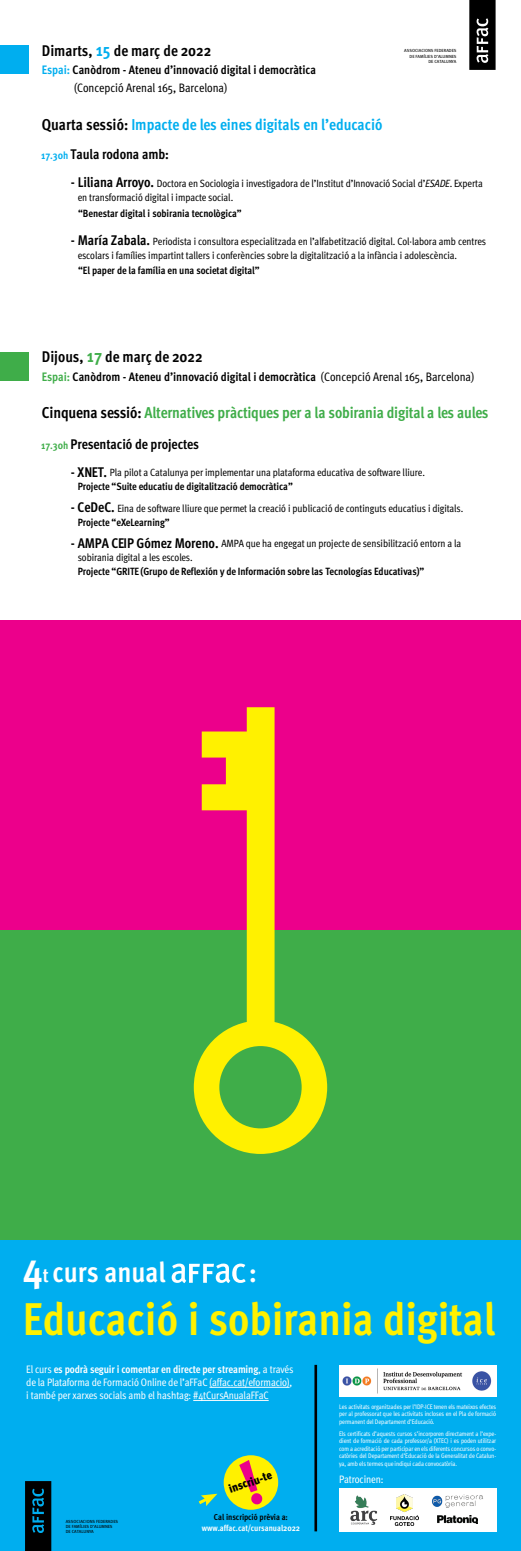
<style>
.page{position:relative;width:521px;height:1551px;background:#fff}
.page>*{position:absolute;margin:0;border:0;box-sizing:border-box;transform-origin:0 0}
.t1{font:700 condensed 45.94px "FF Meta Pro";color:#fff100}
.t2{font:700 condensed 28.53px "FF Meta Pro";color:#fff}
.t3{font:700 condensed 15.75px "FF Meta Pro";letter-spacing:-.01em;color:#3fad49}
.t4{font:700 condensed 15.75px "FF Meta Pro";letter-spacing:-.005em;color:#00aeef}
.t5{font:700 condensed 15.49px "FF Meta Pro";color:#000}
.t6{font:700 condensed 14px "FF Meta Pro";letter-spacing:-.005em;color:#000}
.t7{font:700 condensed 12.25px/18.4px "FF Meta Pro";color:#000}
.t8{font:900 condensed 11.81px "FF Meta Pro";color:#000}
.t9{font:condensed 10.76px/13.1px "FF Meta Pro";letter-spacing:-.01em;color:#fff;text-align:justify}
.t10{font:condensed 10.5px/14px "FF Meta Pro";letter-spacing:-.005em;color:#000}
.t11{font:700 condensed 10.5px "FF Meta Pro";letter-spacing:-.005em;color:#000}
.t12{font:700 condensed 8.58px "FF Meta Pro";color:#fff}
.t13{font:700 condensed 8.58px "FF Meta Pro";color:#000}
.t14{font:condensed 6.56px/7.4px "FF Meta Pro";letter-spacing:-.01em;color:#fff;text-align:justify}
.t15{font:4.46px/5.3px "FF Meta Pro";color:#000}
.s1{font-size:17.5px;color:#00aeef}
.s2{color:#00aeef}
.s3{font-weight:400}
.s4{color:#000}
.s5{font-size:10.5px;color:#00aeef}
.s6{font-weight:700;font-size:14px}
.s7{font-style:italic}
.s8{font-size:17.5px;color:#3fad49}
.s9{color:#3fad49}
.s10{font-size:10.5px;color:#3fad49}
.s11{font-size:41.3px}
.s12{font-size:19.69px}
.s13{font-weight:700}
</style>
<div class="page">
<div style="left:0;top:620px;width:521px;height:310px;background:#ec008b"></div>
<div style="left:0;top:930px;width:521px;height:310px;background:#3fad49"></div>
<div style="left:0;top:1240px;width:521px;height:310px;background:#00aeef"></div>
<svg style="left:199px;top:1493px;width:18px;height:12px"></svg>
<div style="left:224px;top:1455px;width:54px;height:54px;background:#fff100;border-radius:50%"></div>
<div style="left:339px;top:1364px;width:157px;height:32px;background:#fff"></div>
<img style="left:343px;top:1368px;width:149px;height:26px">
<hr style="left:314px;top:1364px;width:3px;height:167px;background:#000">
<svg style="left:172px;top:1263px;width:74px;height:19px"></svg>
<svg style="left:25px;top:1481px;width:26px;height:69px"></svg>
<svg style="left:469px;top:0;width:26px;height:70px"></svg>
<svg style="left:194px;top:707px;width:133px;height:446px"></svg>
<div style="left:339px;top:1487px;width:157px;height:44px;background:#fff"></div>
<img style="left:432px;top:1494px;width:51px;height:13px">
<img style="left:350px;top:1495px;width:28px;height:29px">
<img style="left:390px;top:1494px;width:28px;height:31px">
<hr style="left:209px;top:1386px;width:81px;height:1px;background:#fff">
<hr style="left:193px;top:1399px;width:76px;height:1px;background:#fff">
<img style="left:438px;top:1515px;width:40px;height:8px">
<div style="left:0;top:352px;width:29px;height:29px;background:#3fad49"></div>
<div style="left:0;top:45px;width:29px;height:29px;background:#00aeef"></div>
<p class="t5" style="left:42px;top:38px;width:171px">Dimarts, <span class="s1">15</span> de març de 2022</p>
<p class="t7" style="left:74px;top:60px;width:243px;text-indent:-32px"><span class="s2">Espai:</span> Canòdrom - Ateneu d’innovació digital i democràtica <span class="s3">(Concepció Arenal 165, Barcelona)</span></p>
<p class="t4" style="left:42px;top:112px;width:342px"><span class="s4">Quarta sessió:</span> Impacte de les eines digitals en l’educació</p>
<p class="t6" style="left:41px;top:144px;width:129px"><span class="s5">17.30h</span> Taula rodona amb:</p>
<p class="t10" style="left:78px;top:175px;width:406px;text-indent:-7px"><span class="s6">- Liliana Arroyo.</span> Doctora en Sociologia i investigadora de l’Institut d’Innovació Social d’<span class="s7">ESADE</span>. Experta en transformació digital i impacte social.</p>
<p class="t11" style="left:78px;top:205px;width:165px">“Benestar digital i sobirania tecnològica”</p>
<p class="t10" style="left:78px;top:233px;width:410px;text-indent:-7px"><span class="s6">- María Zabala.</span> Periodista i consultora especialitzada en l’alfabetització digital. Col·labora amb centres escolars i famílies impartint tallers i conferències sobre la digitalització a la infància i adolescència.</p>
<p class="t11" style="left:78px;top:263px;width:183px">“El paper de la família en una societat digital”</p>
<p class="t15" style="left:404px;top:48px;width:54px;text-align:right">ASSOCIACIONS FEDERADES<br>DE FAMÍLIES D’ALUMNES<br>DE CATALUNYA</p>
<p class="t5" style="left:42px;top:345px;width:162px">Dijous, <span class="s8">17</span> de març de 2022</p>
<p class="t7" style="left:42px;top:366px;width:434px"><span class="s9">Espai:</span> Canòdrom - Ateneu d’innovació digital i democràtica <span class="s3">(Concepció Arenal 165, Barcelona)</span></p>
<p class="t3" style="left:42px;top:400px;width:448px"><span class="s4">Cinquena sessió:</span> Alternatives pràctiques per a la sobirania digital a les aules</p>
<p class="t6" style="left:41px;top:433px;width:159px"><span class="s10">17.30h</span> Presentació de projectes</p>
<p class="t10" style="left:71px;top:465px;width:355px"><span class="s6">- XNET.</span> Pla pilot a Catalunya per implementar una plataforma educativa de software lliure.</p>
<p class="t11" style="left:78px;top:478px;width:217px">Projecte “Suite educatiu de digitalització democràtica”</p>
<p class="t10" style="left:71px;top:500px;width:394px"><span class="s6">- CeDeC.</span> Eina de software lliure que permet la creació i publicació de continguts educatius i digitals.</p>
<p class="t11" style="left:78px;top:514px;width:93px">Projecte “eXeLearning”</p>
<p class="t10" style="left:78px;top:535px;width:385px;text-indent:-7px"><span class="s6">- AMPA CEIP Gómez Moreno.</span> AMPA que ha engegat un projecte de sensibilització entorn a la sobirania digital a les escoles.</p>
<p class="t11" style="left:78px;top:563px;width:348px">Projecte “GRITE (Grupo de Reflexión y de Información sobre las Tecnologías Educativas)”</p>
<p class="t2" style="left:23px;top:1250px;width:144px"><span class="s11">4</span><span class="s12">t</span> curs anual</p>
<p class="t2" style="left:249px;top:1250px;width:9px">:</p>
<p class="t1" style="left:23px;top:1283px;width:474px">Educació i sobirania digital</p>
<p class="t9" style="left:26px;top:1361px;width:269px">El curs <span class="s13">es podrà seguir i comentar en directe per streaming</span>, a través de la Plataforma de Formació Online de l’aFFaC (affac.cat/eformacio), i també per xarxes socials amb el hashtag: #4tCursAnualaFFaC</p>
<p class="t15" style="left:66px;top:1518px;width:54px">ASSOCIACIONS FEDERADES<br>DE FAMÍLIES D’ALUMNES<br>DE CATALUNYA</p>
<p class="t8" style="left:226px;top:1480px;width:46px;rotate:-19deg">inscriu-te</p>
<p class="t13" style="left:214px;top:1510px;width:75px">Cal inscripció prèvia a:</p>
<p class="t12" style="left:202px;top:1520px;width:100px">www.affac.cat/cursanual2022</p>
<p class="t14" style="left:339px;top:1402px;width:159px">Les activitats organitzades per l’IDP-ICE tenen els mateixos efectes per al professorat que les activitats incloses en el Pla de formació permanent del Departament d’Educació.</p>
<p class="t14" style="left:339px;top:1429px;width:159px">Els certificats d’aquests cursos s’incorporen directament a l’expe&shy;dient de formació de cada professor/a (XTEC) i es poden utilitzar com a acreditació per participar en els diferents concursos o convo&shy;catòries del Departament d’Educació de la Generalitat de Catalun&shy;ya, amb els termes que indiqui cada convocatòria.</p>
<p class="t9" style="left:339px;top:1471px;width:46px">Patrocinen:</p>
</div>
